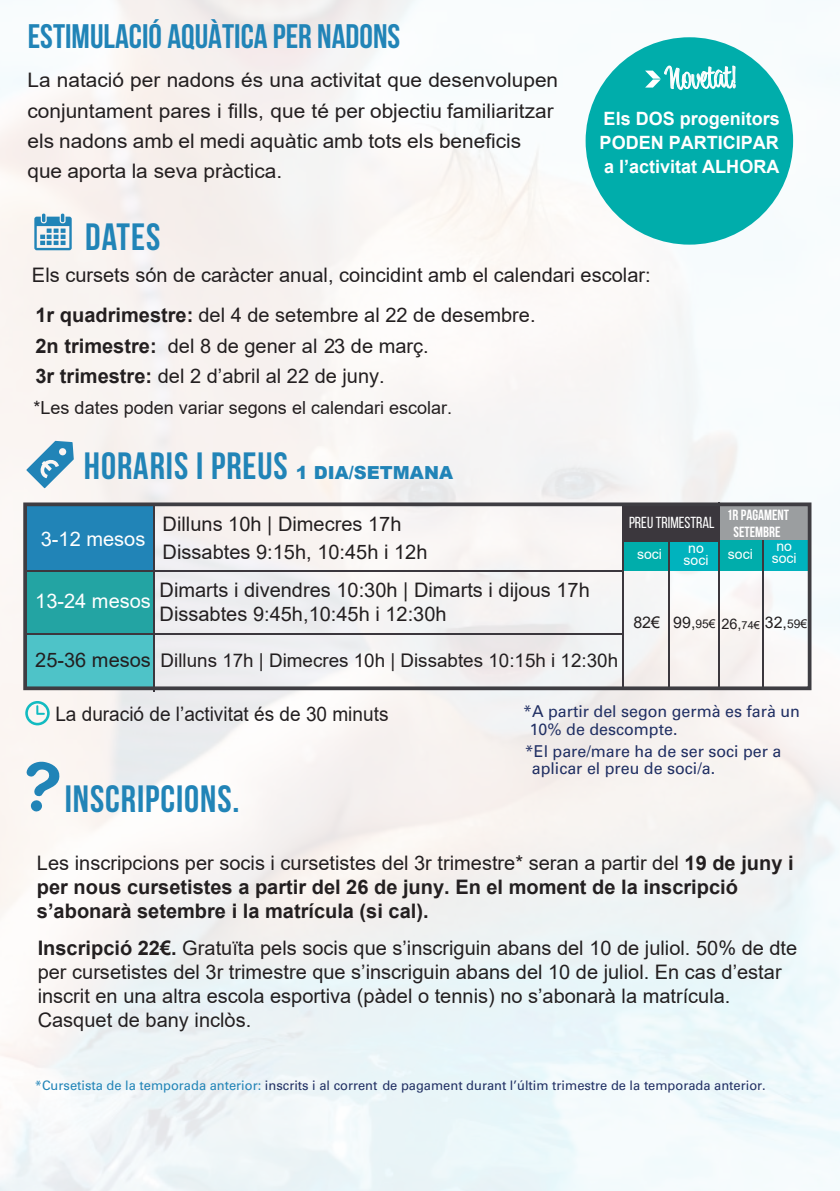
<style>
.page{position:relative;width:840px;height:1191px;background:#fff}
.page>*{position:absolute;margin:0;border:0;box-sizing:border-box;transform-origin:0 0}
.t1{font:700 38px "Bebas Neue";letter-spacing:.025em;color:#2184b7}
.t2{font:700 34px "Bebas Neue";color:#2184b7}
.t3{font:32.2px "Bounce Script";color:#fff}
.t4{font:20px/24px "Arial";color:#231f20}
.t5{font:700 20px/24px "Arial";color:#231f20}
.t6{font:20px/30px "Arial";color:#231f20;scale:1.04 1}
.t7{font:20px "Arial";color:#231f20;scale:.95 1}
.t8{font:20px "Arial";color:#fff}
.t9{font:18.8px "Arial";color:#231f20}
.t10{font:700 18.4px/24px "Arial";color:#fff;text-align:justify}
.t11{font:18px "Arial";color:#231f20}
.t12{font:16.4px/18.4px "Univers";color:#202f63}
.t13{font:16px "Arial";color:#231f20}
.t14{font:16px "Bebas Neue";color:#fff}
.t15{font:700 14.8px/17.8px "Bebas Neue";color:#fff;text-align:center}
.t16{font:14px/12px "Arial";color:#fff;text-align:center}
.t17{font:13.2px "Univers";color:#202f63}
.s1{font-weight:700}
.s2{font-family:"Arial";font-weight:900;font-size:18px}
.s3{font-size:12px}
.s4{font-size:14.6px}
.s5{font-size:11px}
.s6{font-weight:400}
.s7{color:#2184b7}
</style>
<div class="page">
<img style="left:0;top:0;width:839px;height:1191px">
<div style="left:719px;top:536px;width:44px;height:35px;background:#00adab"></div>
<div style="left:762px;top:536px;width:46px;height:35px;background:#00b3be"></div>
<hr style="left:761px;top:503px;width:2px;height:185px;background:#3b373d">
<div style="left:622px;top:536px;width:48px;height:35px;background:#00adab"></div>
<div style="left:670px;top:536px;width:49px;height:35px;background:#00b3be"></div>
<div style="left:622px;top:505px;width:97px;height:36px;background:#3b373d"></div>
<div style="left:720px;top:504px;width:88px;height:36px;background:#9b9ea0"></div>
<div style="left:26px;top:503px;width:129px;height:68px;background:#2184b7"></div>
<div style="left:26px;top:634px;width:129px;height:55px;background:#4ec3c8"></div>
<div style="left:26px;top:571px;width:129px;height:62px;background:#23a4a3"></div>
<hr style="left:718px;top:502px;width:1px;height:185px;background:#3b373d">
<hr style="left:25px;top:570px;width:598px;height:2px;background:#3b373d">
<hr style="left:25px;top:633px;width:598px;height:2px;background:#3b373d">
<hr style="left:668px;top:504px;width:2px;height:186px;background:#3b373d">
<hr style="left:621px;top:507px;width:2px;height:181px;background:#3b373d">
<hr style="left:153px;top:506px;width:2px;height:185px;background:#3b373d">
<div style="left:23px;top:502px;width:788px;height:188px;border:4px solid #3e3d42"></div>
<svg style="left:26px;top:760px;width:35px;height:52px"></svg>
<div style="left:585px;top:37px;width:207px;height:208px;background:#00adab;border-radius:50%"></div>
<svg style="left:644px;top:41px;width:91px;height:50px"></svg>
<svg style="left:34px;top:214px;width:38px;height:36px"></svg>
<svg style="left:25px;top:701px;width:25px;height:24px"></svg>
<svg style="left:26px;top:441px;width:48px;height:47px"></svg>
<h2 class="t2" style="left:28px;top:17px;width:374px">ESTIMULACIÓ AQUÀTICA PER NADONS</h2>
<p class="t6" style="left:27px;top:65px;width:511px">La natació per nadons és una activitat que desenvolupen conjuntament pares i fills, que té per objectiu familiaritzar els nadons amb el medi aquàtic amb tots els beneficis que aporta la seva pràctica.</p>
<h3 class="t3" style="left:666px;top:60px;width:70px;rotate:-1deg">Novetat!</h3>
<p class="t10" style="left:599px;top:107px;width:182px">Els DOS progenitors PODEN PARTICIPAR a l’activitat ALHORA</p>
<h1 class="t1" style="left:85px;top:216px;width:76px">DATES</h1>
<p class="t4" style="left:32px;top:263px;width:620px">Els cursets són de caràcter anual, coincidint amb el calendari escolar:</p>
<p class="t4" style="left:35px;top:299px;width:501px;line-height:30.8px"><span class="s1">1r quadrimestre:</span> del 4 de setembre al 22 de desembre.<br><span class="s1">2n trimestre:</span> del 8 de gener al 23 de març.<br><span class="s1">3r trimestre:</span> del 2 d’abril al 22 de juny.</p>
<p class="t11" style="left:34px;top:395px;width:420px">*Les dates poden variar segons el calendari escolar.</p>
<h1 class="t1" style="left:84px;top:445px;width:370px">HORARIS I PREUS <span class="s2">1 DIA/SETMANA</span></h1>
<p class="t8" style="left:41px;top:525px;width:106px">3-12 mesos</p>
<p class="t8" style="left:35px;top:587px;width:117px">13-24 mesos</p>
<p class="t4" style="left:162px;top:510px;width:266px;line-height:27.8px">Dilluns 10h | Dimecres 17h<br>Dissabtes 9:15h, 10:45h i 12h</p>
<p class="t4" style="left:159px;top:577px;width:431px">Dimarts i divendres 10:30h | Dimarts i dijous 17h<br>Dissabtes 9:45h,10:45h i 12:30h</p>
<p class="t4" style="left:35px;top:648px;width:117px">25-36 mesos</p>
<p class="t9" style="left:160px;top:647px;width:459px">Dilluns 17h | Dimecres 10h | Dissabtes 10:15h i 12:30h</p>
<p class="t14" style="left:628px;top:514px;width:87px">PREU TRIMESTRAL</p>
<p class="t15" style="left:726px;top:505px;width:64px">1R PAGAMENT<br>SETEMBRE</p>
<p class="t16" style="left:636px;top:548px;width:26px">soci</p>
<p class="t16" style="left:727px;top:547px;width:26px">soci</p>
<p class="t16" style="left:771px;top:540px;width:26px">no soci</p>
<p class="t16" style="left:683px;top:542px;width:26px">no soci</p>
<p class="t13" style="left:633px;top:612px;width:175px">82€ 99,<span class="s3">95€</span> <span class="s4">26,</span><span class="s5">74€</span> 32,<span class="s3">59€</span></p>
<p class="t7" style="left:55px;top:700px;width:352px">La duració de l’activitat és de 30 minuts</p>
<h1 class="t1" style="left:65px;top:777px;width:176px">INSCRIPCIONS.</h1>
<p class="t12" style="left:529px;top:701px;width:272px;text-indent:-6px">*A partir del segon germà es farà un<br>10% de descompte.</p>
<p class="t12" style="left:531px;top:743px;width:251px;line-height:17px;text-indent:-7px">*El pare/mare ha de ser soci per a aplicar el preu de soci/a.</p>
<p class="t5" style="left:37px;top:851px;width:757px"><span class="s6">Les inscripcions per socis i cursetistes del 3r trimestre* seran a partir del</span> 19 de juny i per nous cursetistes a partir del 26 de juny. En el moment de la inscripció s’abonarà setembre i la matrícula (si cal).</p>
<p class="t4" style="left:38px;top:936px;width:760px"><span class="s1">Inscripció 22€.</span> Gratuïta pels socis que s’inscriguin abans del 10 de juliol. 50% de dte per cursetistes del 3r trimestre que s’inscriguin abans del 10 de juliol. En cas d’estar inscrit en una altra escola esportiva (pàdel o tennis) no s’abonarà la matrícula.<br>Casquet de bany inclòs.</p>
<p class="t17" style="left:35px;top:1077px;width:732px"><span class="s7">*Cursetista de la temporada anterior:</span> inscrits i al corrent de pagament durant l’últim trimestre de la temporada anterior.</p>
</div>
